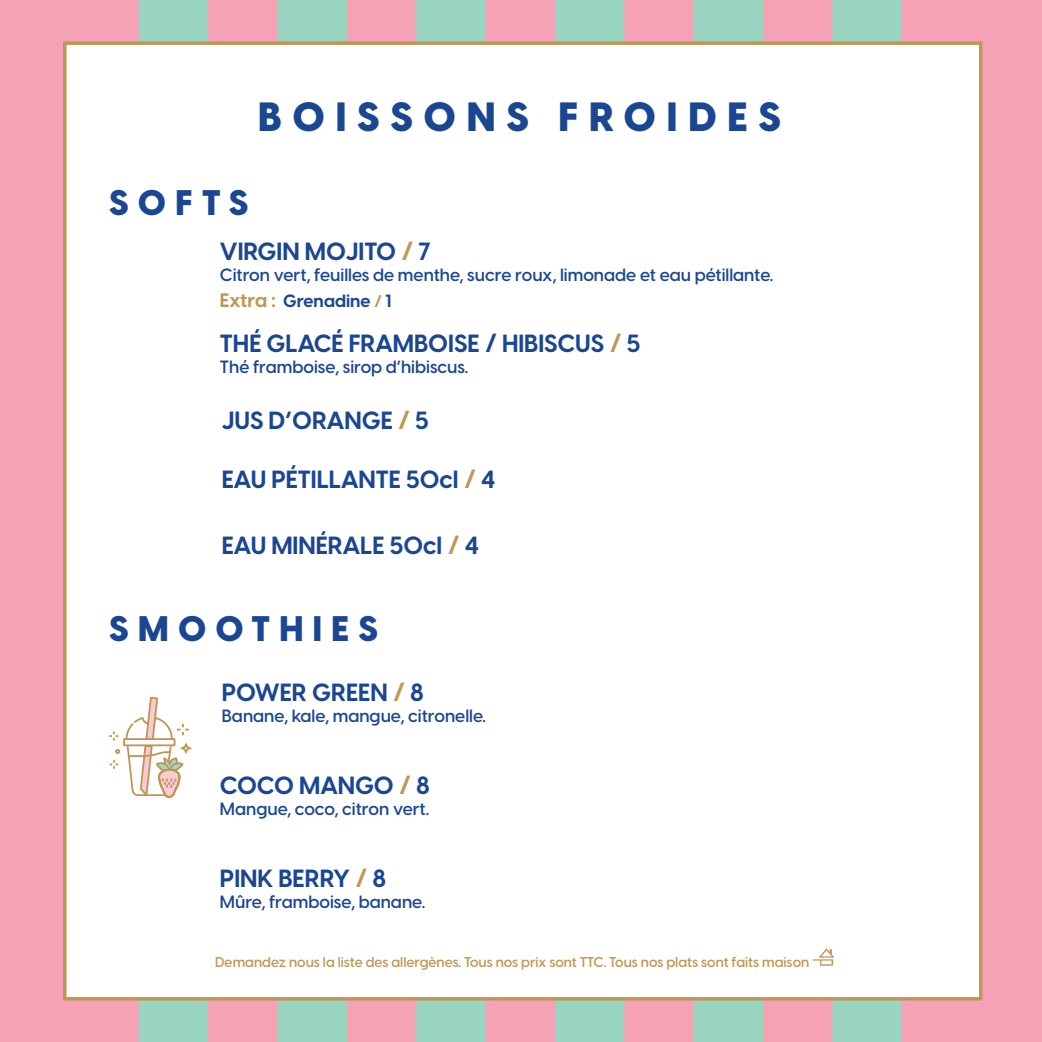
<style>
.page{position:relative;width:1042px;height:1042px;background:#fff}
.page>*{position:absolute;margin:0;border:0;box-sizing:border-box;transform-origin:0 0}
.t1{font:800 40.25px "Visby CF";letter-spacing:.27em;color:#1b4692}
.t2{font:800 35px "Visby CF";letter-spacing:.27em;color:#1b4692}
.t3{font:700 24.5px "Visby CF";color:#1b4692}
.t4{font:600 17.5px "Visby CF";color:#1b4692}
.t5{font:700 17.5px "Visby CF";color:#1b4692}
.t6{font:600 14px "Visby CF";color:#c09755}
.s1{color:#c09753}
.s2{font-size:19.25px;color:#c09755}
.s3{font-size:15.75px;color:#c09752}
</style>
<div class="page">
<div style="left:0;top:0;width:69px;height:1042px;background:#f6a2b6"></div>
<div style="left:69px;top:0;width:70px;height:1042px;background:#f6a2b6"></div>
<div style="left:139px;top:0;width:69px;height:1042px;background:#98d4c0"></div>
<div style="left:208px;top:0;width:69px;height:1042px;background:#f6a2b6"></div>
<div style="left:277px;top:0;width:70px;height:1042px;background:#98d4c0"></div>
<div style="left:347px;top:0;width:69px;height:1042px;background:#f6a2b6"></div>
<div style="left:416px;top:0;width:69px;height:1042px;background:#98d4c0"></div>
<div style="left:485px;top:0;width:70px;height:1042px;background:#f6a2b6"></div>
<div style="left:555px;top:0;width:69px;height:1042px;background:#98d4c0"></div>
<div style="left:624px;top:0;width:69px;height:1042px;background:#f6a2b6"></div>
<div style="left:693px;top:0;width:70px;height:1042px;background:#98d4c0"></div>
<div style="left:763px;top:0;width:69px;height:1042px;background:#f6a2b6"></div>
<div style="left:832px;top:0;width:69px;height:1042px;background:#98d4c0"></div>
<div style="left:901px;top:0;width:70px;height:1042px;background:#f6a2b6"></div>
<div style="left:971px;top:0;width:71px;height:1042px;background:#f6a2b6"></div>
<div style="left:63px;top:41px;width:919px;height:959px;background:#fff;border:4px solid #c09655"></div>
<svg style="left:109px;top:696px;width:83px;height:102px"></svg>
<svg style="left:813px;top:948px;width:21px;height:17px"></svg>
<p class="t1" style="left:258px;top:90px;width:524px">BOISSONS FROIDES</p>
<p class="t2" style="left:109px;top:179px;width:141px">SOFTS</p>
<p class="t3" style="left:220px;top:236px;width:213px">VIRGIN MOJITO <span class="s1">/</span> 7</p>
<p class="t4" style="left:220px;top:264px;width:555px">Citron vert, feuilles de menthe, sucre roux, limonade et eau pétillante.</p>
<p class="t5" style="left:220px;top:290px;width:173px"><span class="s2">Extra :</span> Grenadine <span class="s3">/</span> 1</p>
<p class="t3" style="left:220px;top:328px;width:422px">THÉ GLACÉ FRAMBOISE / HIBISCUS <span class="s1">/</span> 5</p>
<p class="t4" style="left:220px;top:356px;width:250px">Thé framboise, sirop d’hibiscus.</p>
<p class="t3" style="left:222px;top:404px;width:209px">JUS D’ORANGE <span class="s1">/</span> 5</p>
<p class="t3" style="left:222px;top:464px;width:275px">EAU PÉTILLANTE 50cl <span class="s1">/</span> 4</p>
<p class="t3" style="left:222px;top:529px;width:259px">EAU MINÉRALE 50cl <span class="s1">/</span> 4</p>
<p class="t2" style="left:109px;top:605px;width:270px">SMOOTHIES</p>
<p class="t3" style="left:222px;top:677px;width:204px">POWER GREEN <span class="s1">/</span> 8</p>
<p class="t4" style="left:222px;top:705px;width:266px">Banane, kale, mangue, citronelle.</p>
<p class="t3" style="left:220px;top:769px;width:211px">COCO MANGO <span class="s1">/</span> 8</p>
<p class="t4" style="left:220px;top:797px;width:211px">Mangue, coco, citron vert.</p>
<p class="t3" style="left:220px;top:862px;width:168px">PINK BERRY <span class="s1">/</span> 8</p>
<p class="t4" style="left:220px;top:890px;width:207px">Mûre, framboise, banane.</p>
<p class="t6" style="left:215px;top:953px;width:595px">Demandez nous la liste des allergènes. Tous nos prix sont TTC. Tous nos plats sont faits maison</p>
</div>
